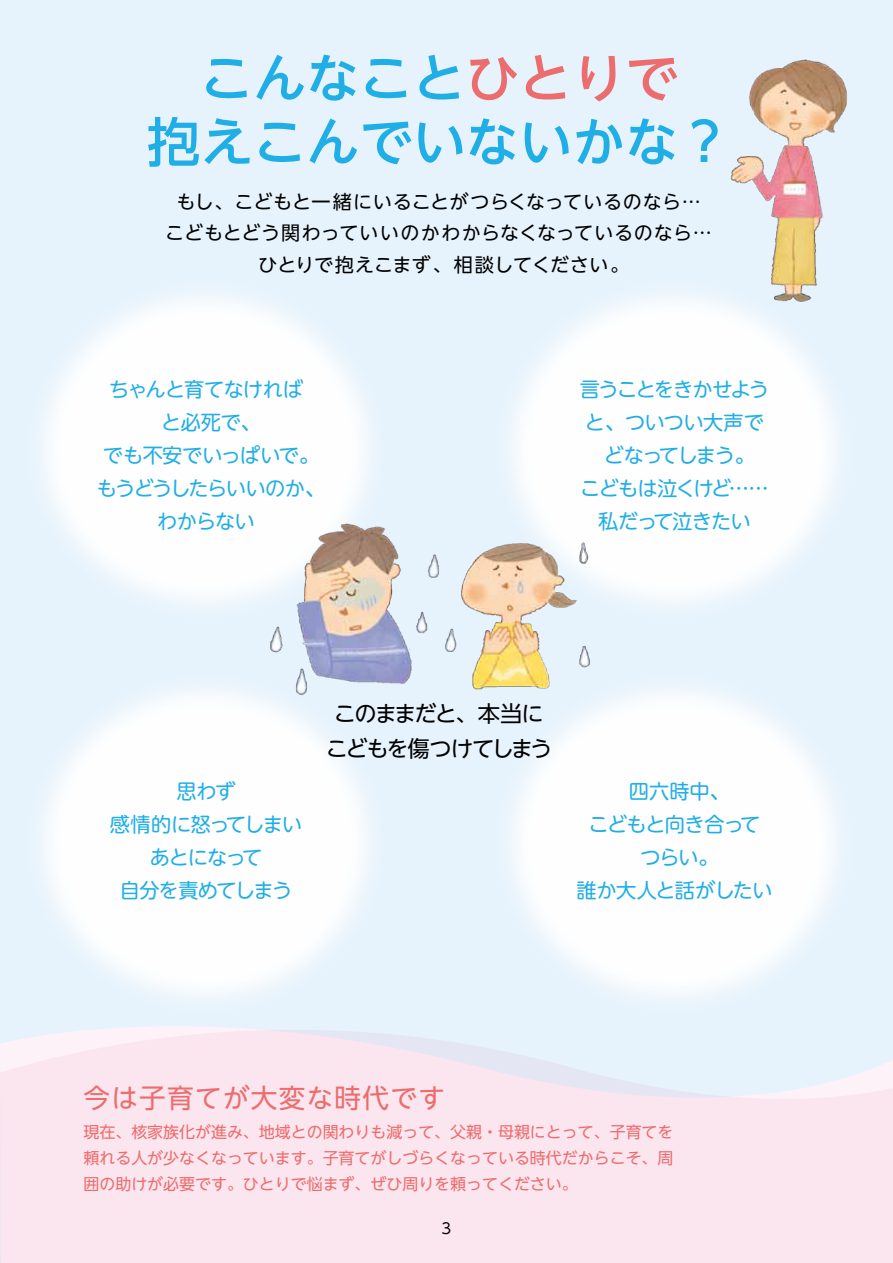
<style>
.page{position:relative;width:893px;height:1263px;background:#e7f3fc}
.page>*{position:absolute;margin:0;border:0;box-sizing:border-box;transform-origin:0 0}
.t1{font:500 53.1px/63.8px "UD Shin Go NT Pro";color:#20aee6;text-align:center}
.t2{font:26.55px "UD Shin Go NT Pro";letter-spacing:.05em;color:#ec6d6d}
.t3{font:22.35px/35.1px "UD Shin Go NT Pro";letter-spacing:-.085em;color:#000;text-align:center}
.t4{font:20.25px/33px "UD Shin M Go Pro";letter-spacing:-.05em;color:#20aee6;text-align:center}
.t5{font:19.2px/32px "UD Shin Go NT Pro";letter-spacing:.015em;color:#000;text-align:center}
.t6{font:15.9px/25.5px "UD Shin Go NT Pro";color:#ec6d6d;text-align:justify}
.t7{font:14.85px "UD Shin Go NT Pro";color:#000}
.s1{color:#ec6d6d}
</style>
<div class="page">
<svg style="left:0;top:1038px;width:893px;height:225px;background:#f9e6f0"></svg>
<img style="left:44px;top:297px;width:324px;height:305px">
<img style="left:513px;top:297px;width:323px;height:305px">
<img style="left:0;top:691px;width:420px;height:357px">
<img style="left:460px;top:691px;width:429px;height:357px">
<img style="left:728px;top:59px;width:119px;height:256px">
<img style="left:256px;top:492px;width:369px;height:217px">
<h1 class="t1" style="left:147px;top:45px;width:586px">こんなこと<span class="s1">ひとりで<br></span>抱えこんでいないかな？</h1>
<p class="t5" style="left:165px;top:185px;width:548px">もし、こどもと一緒にいることがつらくなっているのなら…こどもとどう関わっていいのかわからなくなっているのなら…ひとりで抱えこまず、相談してください。</p>
<p class="t4" style="left:97px;top:371px;width:230px">ちゃんと育てなければ<br>と必死で、<br>でも不安でいっぱいで。もうどうしたらいいのか、わからない</p>
<p class="t4" style="left:580px;top:371px;width:191px">言うことをきかせようと、ついつい大声でどなってしまう。<br>こどもは泣くけど……私だって泣きたい</p>
<p class="t3" style="left:326px;top:695px;width:228px">このままだと、本当にこどもを傷つけてしまう</p>
<p class="t4" style="left:110px;top:774px;width:194px">思わず<br>感情的に怒ってしまいあとになって<br>自分を責めてしまう</p>
<p class="t4" style="left:576px;top:774px;width:197px">四六時中、<br>こどもと向き合ってつらい。<br>誰か大人と話がしたい</p>
<h2 class="t2" style="left:83px;top:1076px;width:363px">今は子育てが大変な時代です</h2>
<p class="t6" style="left:83px;top:1119px;width:591px">現在、核家族化が進み、地域との関わりも減って、父親・母親にとって、子育てを頼れる人が少なくなっています。子育てがしづらくなっている時代だからこそ、周囲の助けが必要です。ひとりで悩まず、ぜひ周りを頼ってください。</p>
<p class="t7" style="left:442px;top:1216px;width:11px">3</p>
</div>
